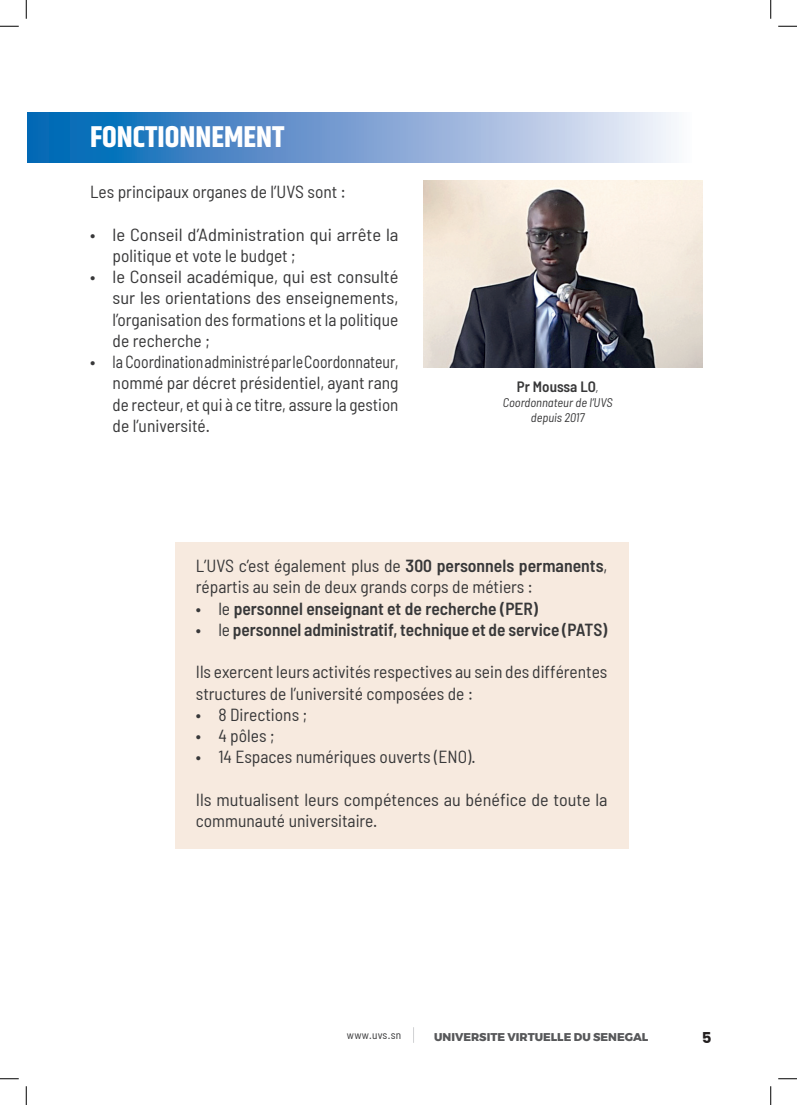
<style>
.page{position:relative;width:797px;height:1105px;background:#fff}
.page>*{position:absolute;margin:0;border:0;box-sizing:border-box;transform-origin:0 0}
.t1{font:700 30px "Khand";color:#fff}
.t2{font:semi-condensed 17.5px/21.2px "Barlow";color:#383839}
.t3{font:600 semi-condensed 17.5px "Barlow";color:#383839}
.t4{font:600 semi-condensed 15px "Barlow";color:#383839}
.t5{font:700 15px "Poppins";color:#231f20}
.t6{font:italic semi-condensed 12.5px/15px "Barlow";color:#383839;text-align:center}
.t7{font:800 11.25px "Montserrat";color:#57585a}
.t8{font:semi-condensed 11.25px "Barlow";letter-spacing:.025em;color:#383839}
.s1{font-weight:400;font-style:italic;font-size:12.5px}
.s2{font-weight:600}
.s3{font-weight:400}
</style>
<div class="page">
<svg style="left:413px;top:1027px;width:1px;height:16px"></svg>
<img style="left:423px;top:181px;width:279px;height:187px">
<div style="left:175px;top:542px;width:454px;height:307px;background:#f7eadf"></div>
<svg style="left:27px;top:113px;width:647px;height:49px"></svg>
<svg style="left:0;top:25px;width:19px;height:2px"></svg>
<svg style="left:778px;top:25px;width:19px;height:2px"></svg>
<svg style="left:0;top:1078px;width:19px;height:1px"></svg>
<svg style="left:778px;top:1078px;width:19px;height:1px"></svg>
<svg style="left:25px;top:0;width:2px;height:19px"></svg>
<svg style="left:25px;top:1086px;width:2px;height:19px"></svg>
<svg style="left:770px;top:0;width:1px;height:19px"></svg>
<svg style="left:770px;top:1086px;width:1px;height:19px"></svg>
<h1 class="t1" style="left:90px;top:116px;width:196px">FONCTIONNEMENT</h1>
<p class="t2" style="left:90px;top:181px;width:257px">Les principaux organes de l’UVS sont :</p>
<p class="t2" style="left:113px;top:223px;width:287px;text-indent:-22px">• le Conseil d’Administration qui arrête la politique et vote le budget ;</p>
<p class="t2" style="left:113px;top:266px;width:287px;text-align:justify;text-indent:-23px">• le Conseil académique, qui est consulté sur les orientations des enseignements, l’organisation des formations et la politique de recherche ;</p>
<p class="t2" style="left:113px;top:351px;width:287px;text-align:justify;text-indent:-23px">• la Coordination administré par le Coordonnateur, nommé par décret présidentiel, ayant rang de recteur, et qui à ce titre, assure la gestion de l’université.</p>
<p class="t4" style="left:517px;top:378px;width:83px">Pr Moussa LO<span class="s1">,</span></p>
<p class="t6" style="left:503px;top:395px;width:111px">Coordonnateur de l’UVS depuis 2017</p>
<p class="t2" style="left:196px;top:555px;width:413px">L’UVS c’est également plus de <span class="s2">300 personnels permanents</span>, répartis au sein de deux grands corps de métiers :</p>
<p class="t3" style="left:196px;top:597px;width:344px"><span class="s3">• le</span> personnel enseignant et de recherche (PER)</p>
<p class="t3" style="left:196px;top:619px;width:413px"><span class="s3">• le</span> personnel administratif, technique et de service (PATS)</p>
<p class="t2" style="left:196px;top:661px;width:413px">Ils exercent leurs activités respectives au sein des différentes structures de l’université composées de :</p>
<p class="t2" style="left:196px;top:703px;width:113px">• 8 Directions ;</p>
<p class="t2" style="left:196px;top:725px;width:80px">• 4 pôles ;</p>
<p class="t2" style="left:196px;top:746px;width:281px">• 14 Espaces numériques ouverts (ENO).</p>
<p class="t2" style="left:196px;top:788px;width:413px">Ils mutualisent leurs compétences au bénéfice de toute la communauté universitaire.</p>
<p class="t8" style="left:347px;top:1028px;width:56px">www.uvs.sn</p>
<p class="t7" style="left:434px;top:1028px;width:216px">UNIVERSITE VIRTUELLE DU SENEGAL</p>
<p class="t5" style="left:701px;top:1029px;width:11px">5</p>
</div>
